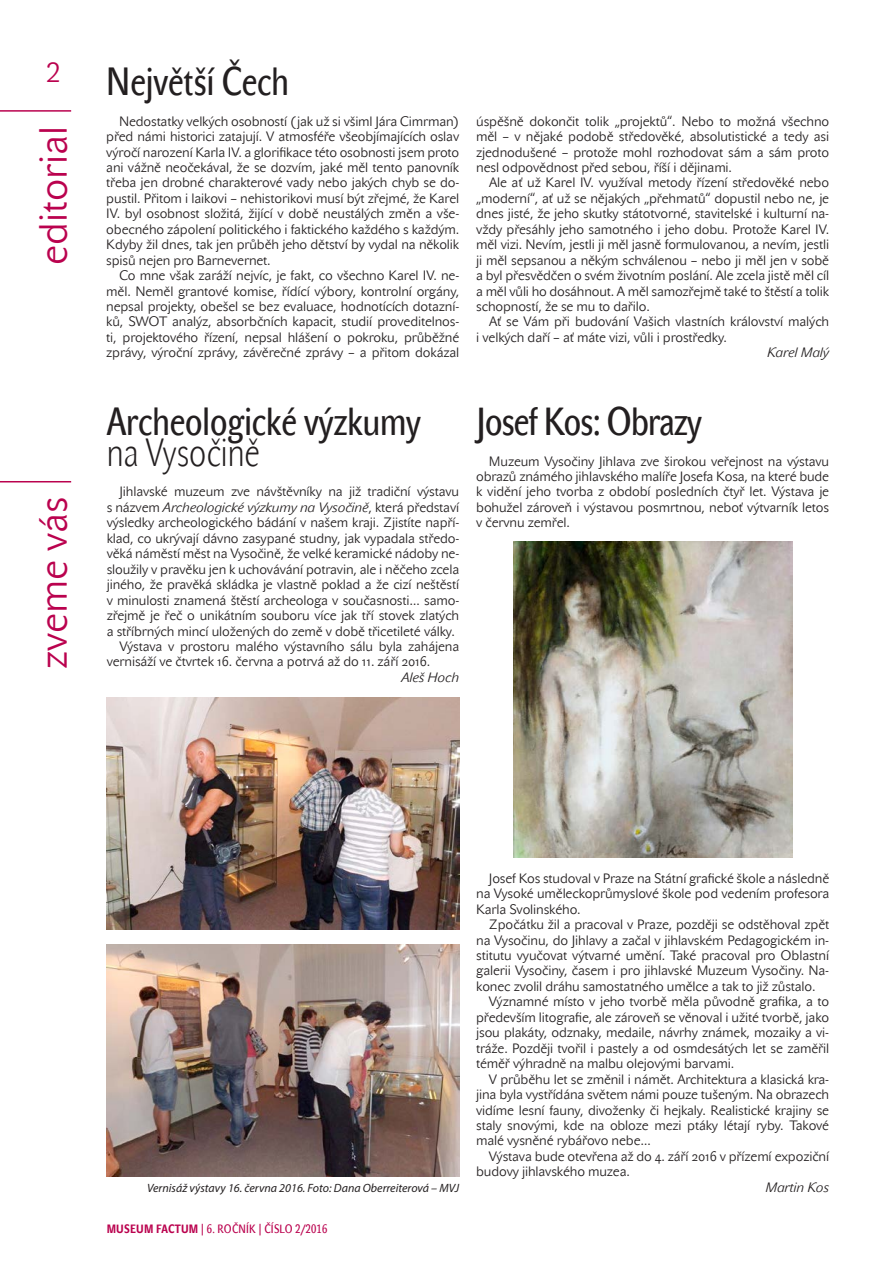
<style>
.page{position:relative;width:893px;height:1263px;background:#fff}
.page>*{position:absolute;margin:0;border:0;box-sizing:border-box;transform-origin:0 0}
.t1{font:39px "John Sans Cond Text CE";color:#231f20}
.kapitola{font:39px "John Sans Lite CE";color:#ba024e}
.t2{font:39px "John Sans Cond Text CE";letter-spacing:-.02em;color:#231f20}
.H1_-_light{font:39px "John Sans Cond White CE";color:#231f20}
.číslování_stran{font:27px "John Sans Lite SCCE";color:#ba024e}
.blok{font:13.5px/15.5px "John Sans Lite CE";letter-spacing:-.01em;color:#231f20;text-align:justify}
.blok_-_podpis{font:italic 13.5px "John Sans Lite CE";letter-spacing:-.01em;color:#231f20}
.popiska{font:italic 12px "Myriad Pro";color:#231f20}
.t3{font:12px "John Sans Cond Text SCCE";letter-spacing:.02em;color:#ba024e}
.s1{font-style:italic}
.s2{font-weight:700}
</style>
<div class="page">
<hr style="left:0;top:481px;width:71px;height:1px;background:#ba024e">
<hr style="left:0;top:110px;width:71px;height:2px;background:#ba024e">
<img style="left:107px;top:697px;width:352px;height:232px">
<img style="left:106px;top:944px;width:353px;height:232px">
<img style="left:513px;top:542px;width:279px;height:316px">
<p class="číslování_stran" style="left:46px;top:57px;width:16px">2</p>
<h1 class="t1" style="left:106px;top:59px;width:184px">Největší Čech</h1>
<p class="kapitola" style="left:31px;top:265px;width:140px;rotate:-90deg">editorial</p>
<p class="blok" style="left:106px;top:113px;width:354px;text-indent:13px">Nedostatky velkých osobností (jak už si všiml Jára Cimrman) před námi historici zatajují. V atmosféře všeobjímajících oslav výročí narození Karla IV. a glorifikace této osobnosti jsem proto ani vážně neočekával, že se dozvím, jaké měl tento panovník třeba jen drobné charakterové vady nebo jakých chyb se do&shy;pustil. Přitom i laikovi – nehistorikovi musí být zřejmé, že Karel IV. byl osobnost složitá, žijící v době neustálých změn a vše&shy;obecného zápolení politického i faktického každého s každým.<br>Kdyby žil dnes, tak jen průběh jeho dětství by vydal na několik spisů nejen pro Barnevernet.</p>
<p class="blok" style="left:106px;top:268px;width:354px;text-indent:13px">Co mne však zaráží nejvíc, je fakt, co všechno Karel IV. ne&shy;měl. Neměl grantové komise, řídící výbory, kontrolní orgány, nepsal projekty, obešel se bez evaluace, hodnotících dotazní&shy;ků, SWOT analýz, absorbčních kapacit, studií proveditelnos&shy;ti, projektového řízení, nepsal hlášení o pokroku, průběžné zprávy, výroční zprávy, závěrečné zprávy – a přitom dokázal</p>
<p class="blok" style="left:476px;top:113px;width:354px">úspěšně dokončit tolik „projektů“. Nebo to možná všechno měl – v nějaké podobě středověké, absolutistické a tedy asi zjednodušené – protože mohl rozhodovat sám a sám proto nesl odpovědnost před sebou, říší i dějinami.</p>
<p class="blok" style="left:476px;top:175px;width:354px;text-indent:13px">Ale ať už Karel IV. využíval metody řízení středověké nebo „moderní“, ať už se nějakých „přehmatů“ dopustil nebo ne, je dnes jisté, že jeho skutky státotvorné, stavitelské i kulturní na&shy;vždy přesáhly jeho samotného i jeho dobu. Protože Karel IV. měl vizi. Nevím, jestli ji měl jasně formulovanou, a nevím, jestli ji měl sepsanou a někým schválenou – nebo ji měl jen v sobě a byl přesvědčen o svém životním poslání. Ale zcela jistě měl cíl a měl vůli ho dosáhnout. A měl samozřejmě také to štěstí a tolik schopností, že se mu to dařilo.</p>
<p class="blok" style="left:476px;top:314px;width:354px;text-indent:13px">Ať se Vám při budování Vašich vlastních království malých i velkých daří – ať máte vizi, vůli i prostředky.</p>
<p class="blok_-_podpis" style="left:767px;top:345px;width:64px">Karel Malý</p>
<h1 class="kapitola" style="left:31px;top:669px;width:174px;rotate:-90deg">zveme vás</h1>
<h1 class="t1" style="left:107px;top:399px;width:316px">Archeologické výzkumy</h1>
<p class="H1_-_light" style="left:107px;top:429px;width:155px">na Vysočině</p>
<p class="blok" style="left:107px;top:484px;width:354px;text-indent:13px">Jihlavské muzeum zve návštěvníky na již tradiční výstavu s názvem <span class="s1">Archeologické výzkumy na Vysočině</span>, která představí výsledky archeologického bádání v našem kraji. Zjistíte napří&shy;klad, co ukrývají dávno zasypané studny, jak vypadala středo&shy;věká náměstí měst na Vysočině, že velké keramické nádoby ne&shy;sloužily v pravěku jen k uchovávání potravin, ale i něčeho zcela jiného, že pravěká skládka je vlastně poklad a že cizí neštěstí v minulosti znamená štěstí archeologa v současnosti… samo&shy;zřejmě je řeč o unikátním souboru více jak tří stovek zlatých a stříbrných mincí uložených do země v době třicetileté války.</p>
<p class="blok" style="left:107px;top:639px;width:354px;text-indent:13px">Výstava v prostoru malého výstavního sálu byla zahájena vernisáží ve čtvrtek 16. června a potrvá až do 11. září 2016.</p>
<p class="blok_-_podpis" style="left:401px;top:669px;width:59px">Aleš Hoch</p>
<h1 class="t2" style="left:476px;top:399px;width:227px">Josef Kos: Obrazy</h1>
<p class="blok" style="left:476px;top:453px;width:355px;text-indent:13px">Muzeum Vysočiny Jihlava zve širokou veřejnost na výstavu obrazů známého jihlavského malíře Josefa Kosa, na které bude k vidění jeho tvorba z období posledních čtyř let. Výstava je bohužel zároveň i výstavou posmrtnou, neboť výtvarník letos v červnu zemřel.</p>
<p class="popiska" style="left:147px;top:1180px;width:314px">Vernisáž výstavy 16. června 2016. Foto: Dana Oberreiterová – MVJ</p>
<p class="t3" style="left:107px;top:1222px;width:222px"><span class="s2">MUSEUM FACTUM</span> | 6. ROČNÍK | ČÍSLO 2/2016</p>
<p class="blok" style="left:476px;top:870px;width:355px;text-indent:13px">Josef Kos studoval v Praze na Státní grafické škole a následně na Vysoké uměleckoprůmyslové škole pod vedením profesora Karla Svolinského.</p>
<p class="blok" style="left:476px;top:917px;width:355px;text-indent:13px">Zpočátku žil a pracoval v Praze, později se odstěhoval zpět na Vysočinu, do Jihlavy a začal v jihlavském Pedagogickém in&shy;stitutu vyučovat výtvarné umění. Také pracoval pro Oblastní galerii Vysočiny, časem i pro jihlavské Muzeum Vysočiny. Na&shy;konec zvolil dráhu samostatného umělce a tak to již zůstalo.</p>
<p class="blok" style="left:476px;top:994px;width:354px;text-indent:13px">Významné místo v jeho tvorbě měla původně grafika, a to především litografie, ale zároveň se věnoval i užité tvorbě, jako jsou plakáty, odznaky, medaile, návrhy známek, mozaiky a vi&shy;tráže. Později tvořil i pastely a od osmdesátých let se zaměřil téměř výhradně na malbu olejovými barvami.</p>
<p class="blok" style="left:476px;top:1071px;width:355px;text-indent:13px">V průběhu let se změnil i námět. Architektura a klasická kra&shy;jina byla vystřídána světem námi pouze tušeným. Na obrazech vidíme lesní fauny, divoženky či hejkaly. Realistické krajiny se staly snovými, kde na obloze mezi ptáky létají ryby. Takové malé vysněné rybářovo nebe…</p>
<p class="blok" style="left:476px;top:1148px;width:354px;text-indent:13px">Výstava bude otevřena až do 4. září 2016 v přízemí expoziční budovy jihlavského muzea.</p>
<p class="blok_-_podpis" style="left:765px;top:1179px;width:65px">Martin Kos</p>
</div>
